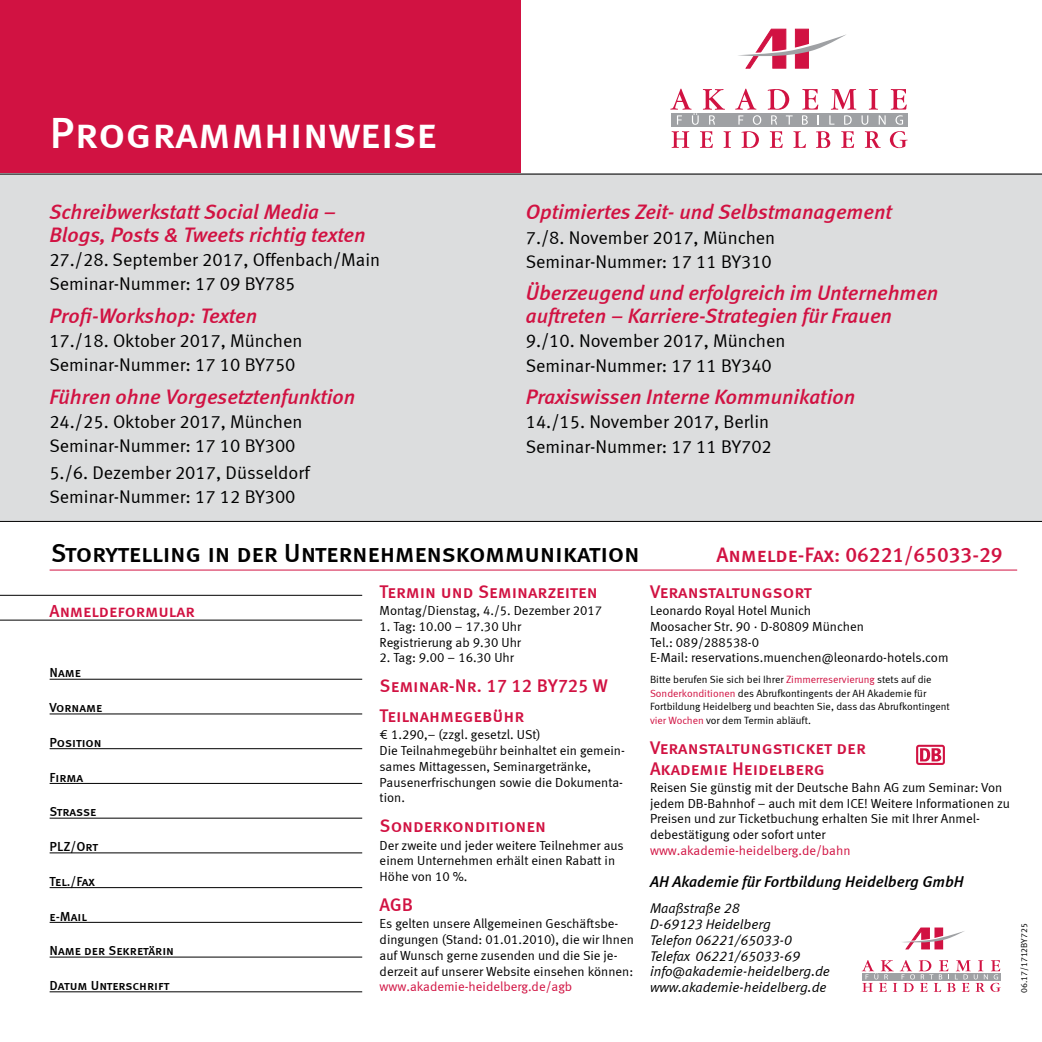
<style>
.page{position:relative;width:1042px;height:1042px;background:#fff}
.page>*{position:absolute;margin:0;border:0;box-sizing:border-box;transform-origin:0 0}
.t1{font:43.75px "Meta Medium LF Caps";letter-spacing:-.005em;color:#fff}
.t2{font:26.25px "Meta Medium LF Caps";letter-spacing:-.01em;color:#000}
.t3{font:italic 21px/22.8px "Meta Medium LF";color:#d11242}
.t4{font:21px "Meta Medium LF Caps";color:#d11242}
.t5{font:18.38px/24.2px "Meta Normal LF";color:#000}
.t6{font:18.38px/29.9px "Meta Medium LF Caps";color:#d11242}
.t7{font:17.5px "Meta Medium LF Caps";color:#d11242}
.t8{font:italic 15.75px "Meta Medium LF";color:#000}
.t9{font:italic 14px/15.8px "Meta Normal LF";color:#000}
.t10{font:13.12px/15.8px "Meta Normal LF";color:#000}
.t11{font:13.12px "Meta Medium LF Caps";color:#000}
.t12{font:13.12px "Meta Normal LF";color:#d11242}
.t13{font:10.5px/13.5px "Meta Normal LF";color:#000}
.t14{font:8.75px "Meta Normal LF";color:#000}
.s1{color:#d11242}
</style>
<div class="page">
<div style="left:0;top:0;width:521px;height:174px;background:#d11242"></div>
<div style="left:0;top:174px;width:1042px;height:347px;background:#dcddde"></div>
<svg style="left:738px;top:29px;width:108px;height:39px"></svg>
<svg style="left:671px;top:131px;width:18px;height:17px"></svg>
<svg style="left:700px;top:131px;width:13px;height:17px"></svg>
<svg style="left:723px;top:131px;width:8px;height:17px"></svg>
<svg style="left:741px;top:131px;width:18px;height:17px"></svg>
<svg style="left:770px;top:131px;width:13px;height:17px"></svg>
<svg style="left:793px;top:131px;width:13px;height:17px"></svg>
<svg style="left:816px;top:131px;width:14px;height:17px"></svg>
<svg style="left:841px;top:131px;width:13px;height:17px"></svg>
<svg style="left:865px;top:131px;width:16px;height:17px"></svg>
<svg style="left:890px;top:131px;width:17px;height:17px"></svg>
<div style="left:672px;top:113px;width:236px;height:14px;background:#9fa1a4"></div>
<svg style="left:670px;top:89px;width:55px;height:36px"></svg>
<svg style="left:735px;top:89px;width:26px;height:36px"></svg>
<svg style="left:767px;top:89px;width:25px;height:36px"></svg>
<svg style="left:802px;top:89px;width:17px;height:36px"></svg>
<svg style="left:829px;top:89px;width:56px;height:36px"></svg>
<svg style="left:891px;top:89px;width:16px;height:36px"></svg>
<hr style="left:0;top:521px;width:1042px;height:1px;background:#000">
<hr style="left:0;top:174px;width:1042px;height:1px;background:#000">
<hr style="left:50px;top:569px;width:967px;height:1px;background:#d11242">
<hr style="left:0;top:595px;width:362px;height:1px;background:#000">
<hr style="left:0;top:620px;width:362px;height:1px;background:#000">
<hr style="left:50px;top:679px;width:312px;height:1px;background:#000">
<hr style="left:50px;top:713px;width:312px;height:1px;background:#000">
<hr style="left:50px;top:748px;width:312px;height:1px;background:#000">
<hr style="left:50px;top:783px;width:312px;height:1px;background:#000">
<hr style="left:50px;top:818px;width:312px;height:1px;background:#000">
<hr style="left:50px;top:852px;width:312px;height:1px;background:#000">
<hr style="left:50px;top:887px;width:312px;height:1px;background:#000">
<hr style="left:50px;top:922px;width:312px;height:1px;background:#000">
<hr style="left:50px;top:956px;width:312px;height:1px;background:#000">
<hr style="left:50px;top:991px;width:312px;height:1px;background:#000">
<svg style="left:902px;top:928px;width:62px;height:21px"></svg>
<svg style="left:861px;top:960px;width:140px;height:32px"></svg>
<svg style="left:916px;top:745px;width:29px;height:20px"></svg>
<svg style="left:918px;top:747px;width:25px;height:16px"></svg>
<svg style="left:920px;top:748px;width:21px;height:13px"></svg>
<h1 class="t1" style="left:50px;top:107px;width:389px">Programmhinweise</h1>
<h3 class="t3" style="left:49px;top:200px;width:318px">Schreibwerkstatt Social Media –<br>Blogs, Posts &amp; Tweets richtig texten</h3>
<h3 class="t5" style="left:49px;top:247px;width:332px">27./28. September 2017, Offenbach/Main<br>Seminar-Nummer: 17 09 BY785</h3>
<h3 class="t3" style="left:49px;top:304px;width:209px">Profi-Workshop: Texten</h3>
<h3 class="t5" style="left:49px;top:328px;width:255px">17./18. Oktober 2017, München<br>Seminar-Nummer: 17 10 BY750</h3>
<h3 class="t3" style="left:49px;top:385px;width:307px">Führen ohne Vorgesetztenfunktion</h3>
<h3 class="t5" style="left:49px;top:409px;width:255px">24./25. Oktober 2017, München<br>Seminar-Nummer: 17 10 BY300</h3>
<h3 class="t5" style="left:49px;top:460px;width:262px">5./6. Dezember 2017, Düsseldorf<br>Seminar-Nummer: 17 12 BY300</h3>
<h2 class="t2" style="left:51px;top:537px;width:590px">Storytelling in der Unternehmenskommunikation</h2>
<h3 class="t3" style="left:526px;top:200px;width:367px">Optimiertes Zeit- und Selbstmanagement</h3>
<h3 class="t5" style="left:526px;top:225px;width:251px">7./8. November 2017, München<br>Seminar-Nummer: 17 11 BY310</h3>
<h3 class="t3" style="left:526px;top:281px;width:414px">Überzeugend und erfolgreich im Unternehmen auftreten – Karriere-Strategien für Frauen</h3>
<h3 class="t5" style="left:526px;top:329px;width:261px">9./10. November 2017, München<br>Seminar-Nummer: 17 11 BY340</h3>
<h3 class="t3" style="left:526px;top:385px;width:331px">Praxiswissen Interne Kommunikation</h3>
<h3 class="t5" style="left:526px;top:410px;width:248px">14./15. November 2017, Berlin<br>Seminar-Nummer: 17 11 BY702</h3>
<h3 class="t4" style="left:716px;top:542px;width:288px">Anmelde-Fax: 06221/65033-29</h3>
<h3 class="t7" style="left:50px;top:600px;width:147px">Anmeldeformular</h3>
<p class="t11" style="left:50px;top:665px;width:33px">Name</p>
<p class="t11" style="left:50px;top:700px;width:54px">Vorname</p>
<p class="t11" style="left:50px;top:735px;width:54px">Position</p>
<p class="t11" style="left:50px;top:769px;width:35px">Firma</p>
<p class="t11" style="left:50px;top:804px;width:48px">Strasse</p>
<p class="t11" style="left:50px;top:839px;width:50px">PLZ/Ort</p>
<p class="t11" style="left:50px;top:873px;width:47px">Tel./Fax</p>
<p class="t11" style="left:50px;top:908px;width:39px">e-Mail</p>
<p class="t11" style="left:50px;top:943px;width:126px">Name der Sekretärin</p>
<p class="t11" style="left:50px;top:978px;width:121px">Datum Unterschrift</p>
<h3 class="t6" style="left:380px;top:576px;width:220px">Termin und Seminarzeiten</h3>
<p class="t10" style="left:380px;top:602px;width:224px">Montag/Dienstag, 4./5. Dezember 2017</p>
<p class="t10" style="left:380px;top:618px;width:143px">1. Tag: 10.00 − 17.30 Uhr<br>Registrierung ab 9.30 Uhr</p>
<p class="t10" style="left:380px;top:650px;width:136px">2. Tag: 9.00 − 16.30 Uhr</p>
<h3 class="t6" style="left:380px;top:671px;width:230px">Seminar-Nr. 17 12 BY725 W<br>Teilnahmegebühr</h3>
<p class="t10" style="left:380px;top:727px;width:247px">€ 1.290,– (zzgl. gesetzl. USt)<br>Die Teilnahmegebühr beinhaltet ein gemein&shy;sames Mittagessen, Seminargetränke,<br>Pausenerfrischungen sowie die Dokumenta&shy;tion.</p>
<h3 class="t6" style="left:380px;top:811px;width:168px">Sonderkonditionen</h3>
<p class="t10" style="left:380px;top:837px;width:246px">Der zweite und jeder weitere Teilnehmer aus einem Unternehmen erhält einen Rabatt in<br>Höhe von 10 %.</p>
<h3 class="t6" style="left:380px;top:889px;width:35px">AGB</h3>
<p class="t10" style="left:380px;top:915px;width:256px">Es gelten unsere Allgemeinen Geschäftsbe&shy;dingungen (Stand: 01.01.2010), die wir Ihnen auf Wunsch gerne zusenden und die Sie je&shy;derzeit auf unserer Website einsehen können:</p>
<p class="t12" style="left:380px;top:979px;width:194px">www.akademie-heidelberg.de/agb</p>
<h3 class="t6" style="left:650px;top:576px;width:164px">Veranstaltungsort</h3>
<p class="t10" style="left:650px;top:602px;width:300px">Leonardo Royal Hotel Munich<br>Moosacher Str. 90 · D-80809 München<br>Tel.: 089/288538-0<br>E-Mail: reservations.muenchen@leonardo-hotels.com</p>
<p class="t13" style="left:650px;top:673px;width:301px">Bitte berufen Sie sich bei Ihrer <span class="s1">Zimmerreservierung</span> stets auf die <span class="s1">Sonderkonditionen</span> des Abrufkontingents der AH Akademie für Fortbildung Heidelberg und beachten Sie, dass das Abrufkontingent <span class="s1">vier Wochen</span> vor dem Termin abläuft.</p>
<h3 class="t6" style="left:650px;top:736px;width:217px;line-height:21px">Veranstaltungsticket der<br>Akademie Heidelberg</h3>
<p class="t10" style="left:650px;top:779px;width:361px">Reisen Sie günstig mit der Deutsche Bahn AG zum Seminar: Von jedem DB-Bahnhof − auch mit dem ICE! Weitere Informationen zu Preisen und zur Ticketbuchung erhalten Sie mit Ihrer Anmel&shy;debestätigung oder sofort unter</p>
<p class="t12" style="left:650px;top:842px;width:202px">www.akademie-heidelberg.de/bahn</p>
<p class="t8" style="left:650px;top:872px;width:315px">AH Akademie für Fortbildung Heidelberg GmbH</p>
<p class="t9" style="left:650px;top:900px;width:181px">Maaßstraße 28<br>D-69123 Heidelberg<br>Telefon 06221/65033-0<br>Telefax 06221/65033-69 info@akademie-heidelberg.de www.akademie-heidelberg.de</p>
<p class="t14" style="left:1019px;top:993px;width:71px;rotate:-90deg">06.17/1712BY725</p>
</div>
